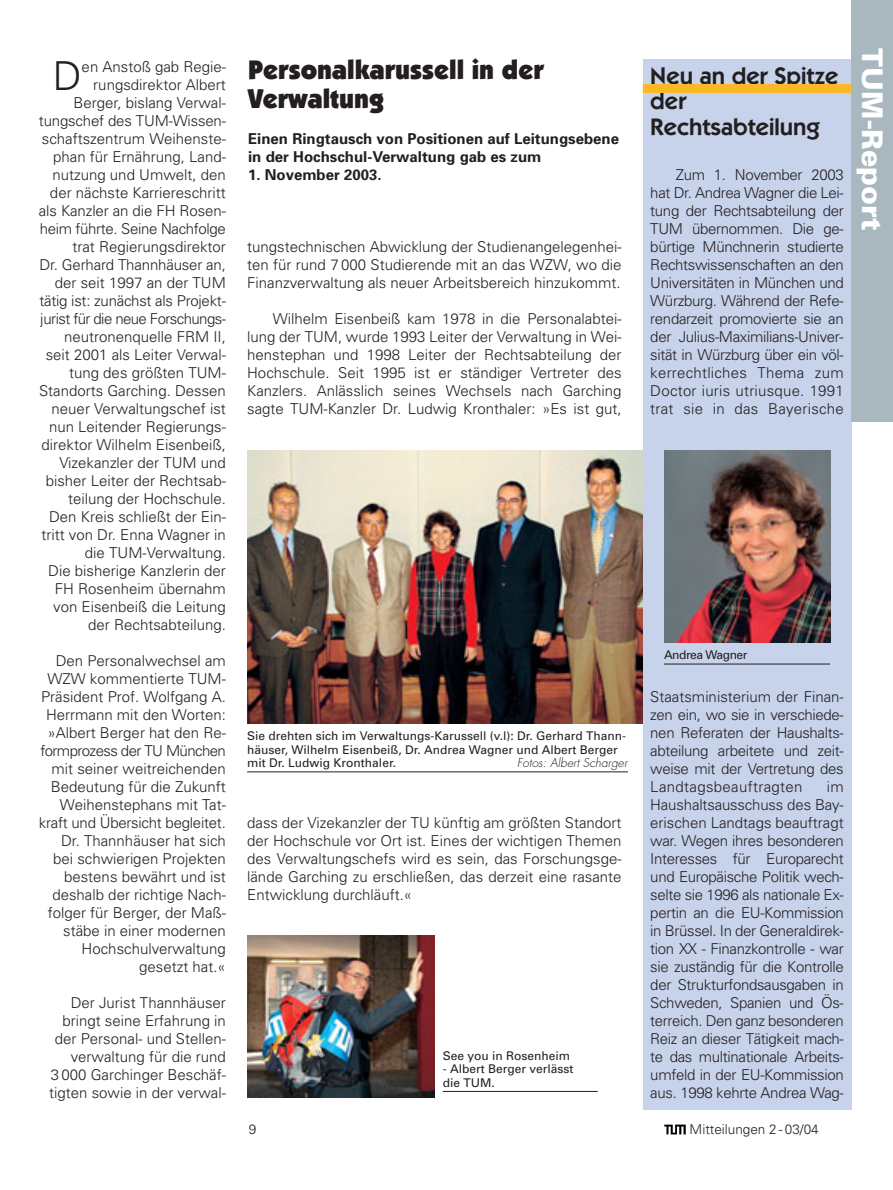
<style>
.page{position:relative;width:893px;height:1190px;background:#fff}
.page>*{position:absolute;margin:0;border:0;box-sizing:border-box;transform-origin:0 0}
.t1{font:300 39.9px "Univers";color:#231f20}
.t2{font:900 28.5px "Univers";color:#fff}
.t3{font:900 27px/28.5px "Itc Kabel";color:#231f20}
.t4{font:600 24px/25.5px "Itc Kabel";color:#231f20}
.t5{font:300 15px/18px "Univers";color:#231f20;text-align:justify}
.t6{font:700 15px/18px "Univers";color:#231f20}
.t7{font:300 13.5px "Univers";color:#231f20}
.t8{font:12px/13.5px "Univers";color:#231f20}
.t9{font:italic 300 12px "Futura";color:#231f20}
.t10{font:12px "Univers";letter-spacing:-.04em;color:#231f20}
</style>
<div class="page">
<div style="left:642px;top:60px;width:209px;height:1050px;background:#c7d2eb"></div>
<div style="left:851px;top:0;width:41px;height:421px;background:#a8b8be"></div>
<svg style="left:664px;top:1124px;width:21px;height:10px"></svg>
<img style="left:247px;top:451px;width:395px;height:272px">
<hr style="left:247px;top:771px;width:381px;height:1px;background:#231f20">
<img style="left:247px;top:935px;width:187px;height:162px">
<img style="left:664px;top:451px;width:166px;height:191px">
<hr style="left:664px;top:663px;width:166px;height:1px;background:#231f20">
<hr style="left:443px;top:1091px;width:154px;height:1px;background:#231f20">
<div style="left:642px;top:84px;width:209px;height:9px;background:#fdb826"></div>
<p class="t5" style="left:39px;top:59px;width:189px;text-align:right">en Anstoß gab Regie&shy;rungsdirektor Albert<br>Berger, bislang Verwal&shy;tungschef des TUM-Wissen&shy;schaftszentrum Weihenste&shy;phan für Ernährung, Land&shy;nutzung und Umwelt, den der nächste Karriereschritt als Kanzler an die FH Rosen&shy;heim führte. Seine Nachfolge trat Regierungsdirektor<br>Dr. Gerhard Thannhäuser an, der seit 1997 an der TUM tätig ist: zunächst als Projekt&shy;jurist für die neue Forschungs&shy;neutronenquelle FRM II, seit 2001 als Leiter Verwal&shy;tung des größten TUM-<br>Standorts Garching. Dessen neuer Verwaltungschef ist nun Leitender Regierungs&shy;direktor Wilhelm Eisenbeiß,<br>Vizekanzler der TUM und bisher Leiter der Rechtsab&shy;teilung der Hochschule.<br>Den Kreis schließt der Ein&shy;tritt von Dr. Enna Wagner in die TUM-Verwaltung.<br>Die bisherige Kanzlerin der<br>FH Rosenheim übernahm von Eisenbeiß die Leitung der Rechtsabteilung.</p>
<p class="t5" style="left:39px;top:653px;width:188px;text-align:right">Den Personalwechsel am<br>WZW kommentierte TUM-<br>Präsident Prof. Wolfgang A.<br>Herrmann mit den Worten: »Albert Berger hat den Re&shy;formprozess der TU München mit seiner weitreichenden<br>Bedeutung für die Zukunft<br>Weihenstephans mit Tat&shy;kraft und Übersicht begleitet.<br>Dr. Thannhäuser hat sich bei schwierigen Projekten bestens bewährt und ist deshalb der richtige Nach&shy;folger für Berger, der Maß&shy;stäbe in einer modernen<br>Hochschulverwaltung gesetzt hat.«</p>
<p class="t5" style="left:49px;top:995px;width:178px;text-align:right">Der Jurist Thannhäuser bringt seine Erfahrung in der Personal- und Stellen&shy;verwaltung für die rund<br>3 000 Garchinger Beschäf&shy;tigten sowie in der verwal-</p>
<h1 class="t1" style="left:53px;top:61px;width:30px">D</h1>
<h3 class="t3" style="left:248px;top:57px;width:297px">Personalkarussell in der<br>Verwaltung</h3>
<p class="t6" style="left:248px;top:131px;width:372px">Einen Ringtausch von Positionen auf Leitungsebene in der Hochschul-Verwaltung gab es zum</p>
<p class="t6" style="left:248px;top:167px;width:135px">1. November 2003.</p>
<p class="t5" style="left:247px;top:239px;width:376px">tungstechnischen Abwicklung der Studienangelegenhei&shy;ten für rund 7 000 Studierende mit an das WZW, wo die Finanzverwaltung als neuer Arbeitsbereich hinzukommt.</p>
<p class="t5" style="left:247px;top:311px;width:376px;text-indent:26px">Wilhelm Eisenbeiß kam 1978 in die Personalabtei&shy;lung der TUM, wurde 1993 Leiter der Verwaltung in Wei&shy;henstephan und 1998 Leiter der Rechtsabteilung der Hochschule. Seit 1995 ist er ständiger Vertreter des Kanzlers. Anlässlich seines Wechsels nach Garching sagte TUM-Kanzler Dr. Ludwig Kronthaler: »Es ist gut,</p>
<p class="t8" style="left:247px;top:730px;width:380px">Sie drehten sich im Verwaltungs-Karussell (v.l): Dr. Gerhard Thann&shy;häuser, Wilhelm Eisenbeiß, Dr. Andrea Wagner und Albert Berger mit Dr. Ludwig Kronthaler.</p>
<p class="t9" style="left:517px;top:757px;width:112px">Fotos: Albert Scharger</p>
<p class="t5" style="left:247px;top:815px;width:376px">dass der Vizekanzler der TU künftig am größten Standort der Hochschule vor Ort ist. Eines der wichtigen Themen des Verwaltungschefs wird es sein, das Forschungsge&shy;lände Garching zu erschließen, das derzeit eine rasante Entwicklung durchläuft.«</p>
<p class="t7" style="left:249px;top:1124px;width:9px">9</p>
<p class="t8" style="left:443px;top:1049px;width:129px">See you in Rosenheim</p>
<p class="t8" style="left:443px;top:1063px;width:132px">- Albert Berger verlässt die TUM.</p>
<h3 class="t4" style="left:650px;top:65px;width:189px">Neu an der Spitze der<br>Rechtsabteilung</h3>
<p class="t5" style="left:650px;top:167px;width:195px;text-indent:26px">Zum 1. November 2003 hat Dr. Andrea Wagner die Lei&shy;tung der Rechtsabteilung der TUM übernommen. Die ge&shy;bürtige Münchnerin studierte Rechtswissenschaften an den Universitäten in München und Würzburg. Während der Refe&shy;rendarzeit promovierte sie an der Julius-Maximilians-Univer&shy;sität in Würzburg über ein völ&shy;kerrechtliches Thema zum Doctor iuris utriusque. 1991 trat sie in das Bayerische</p>
<h2 class="t2" style="left:882px;top:48px;width:184px;rotate:90deg">TUM-Report</h2>
<p class="t10" style="left:664px;top:651px;width:85px">Andrea Wagner</p>
<p class="t5" style="left:650px;top:689px;width:195px">Staatsministerium der Finan&shy;zen ein, wo sie in verschiede&shy;nen Referaten der Haushalts&shy;abteilung arbeitete und zeit&shy;weise mit der Vertretung des Landtagsbeauftragten</p>
<p class="t5" style="left:650px;top:779px;width:195px;text-indent:176px">im Haushaltsausschuss des Bay&shy;erischen Landtags beauftragt war. Wegen ihres besonderen Interesses für Europarecht und Europäische Politik wech&shy;selte sie 1996 als nationale Ex&shy;pertin an die EU-Kommission in Brüssel. In der Generaldirek&shy;tion XX - Finanzkontrolle - war sie zuständig für die Kontrolle der Strukturfondsausgaben in Schweden, Spanien und Ös&shy;terreich. Den ganz besonderen Reiz an dieser Tätigkeit mach&shy;te das multinationale Arbeits&shy;umfeld in der EU-Kommission aus. 1998 kehrte Andrea Wag-</p>
<p class="t7" style="left:689px;top:1124px;width:131px">Mitteilungen 2 - 03/04</p>
</div>
